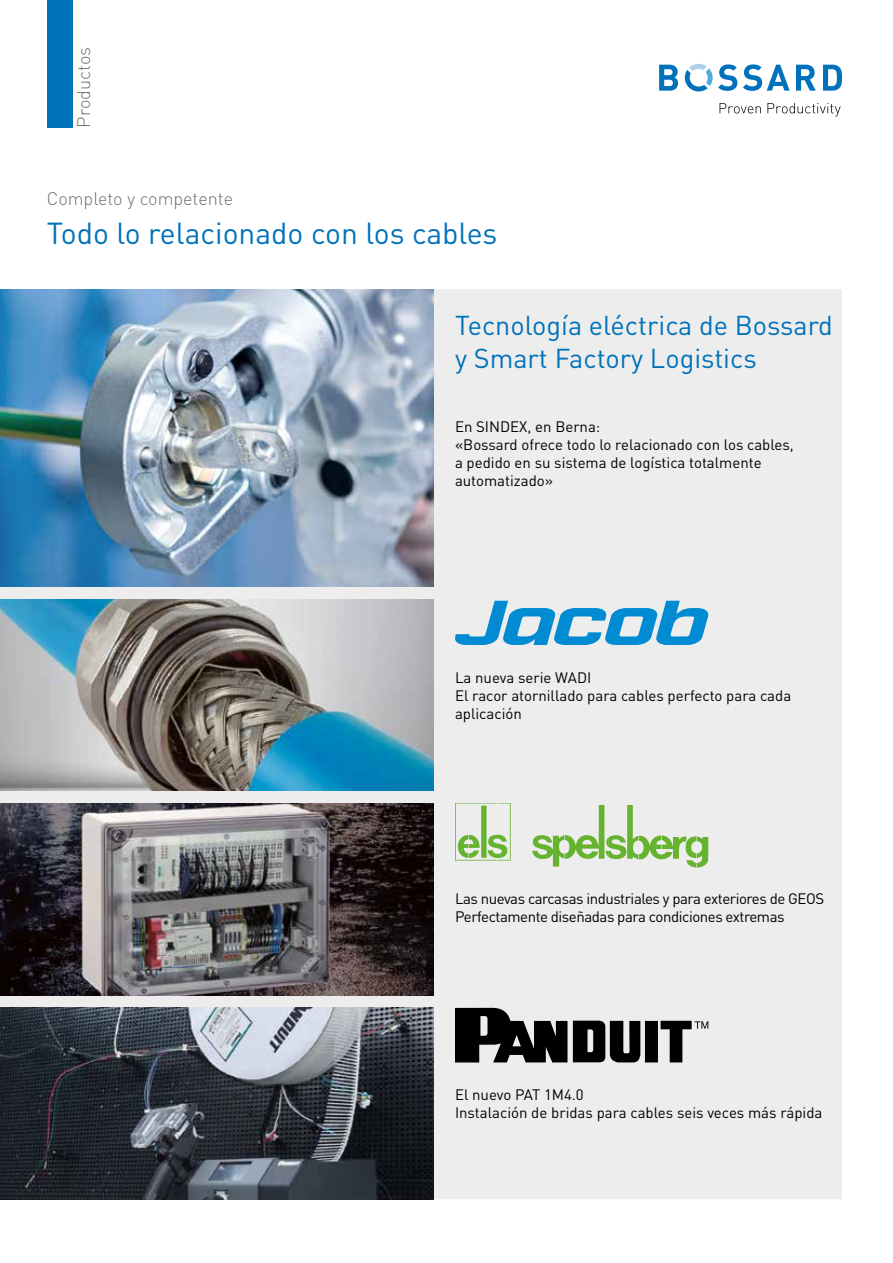
<style>
.page{position:relative;width:893px;height:1263px;background:#fff}
.page>*{position:absolute;margin:0;border:0;box-sizing:border-box;transform-origin:0 0}
.t1{font:30px "DINOT";color:#0072bb}
.t2{font:27px/32.4px "DINOT";color:#0072bb}
.t3{font:300 18px "DINOT";color:#706f6f}
.t4{font:15px/18px "DINOT";color:#000}
.t5{font:15px/18px "DINOT";letter-spacing:-.03em;color:#000}
</style>
<div class="page">
<div style="left:0;top:289px;width:842px;height:910px;background:#ededed"></div>
<svg style="left:719px;top:103px;width:42px;height:10px"></svg>
<svg style="left:767px;top:103px;width:74px;height:13px"></svg>
<svg style="left:659px;top:65px;width:19px;height:26px"></svg>
<svg style="left:743px;top:64px;width:47px;height:27px"></svg>
<svg style="left:796px;top:65px;width:20px;height:26px"></svg>
<svg style="left:823px;top:65px;width:19px;height:26px"></svg>
<svg style="left:685px;top:64px;width:52px;height:28px"></svg>
<div style="left:47px;top:0;width:25px;height:128px;background:#0072bb"></div>
<svg style="left:455px;top:1008px;width:253px;height:54px"></svg>
<img style="left:0;top:600px;width:434px;height:191px">
<img style="left:0;top:804px;width:434px;height:191px">
<img style="left:0;top:1008px;width:434px;height:191px">
<svg style="left:455px;top:601px;width:253px;height:44px"></svg>
<svg style="left:532px;top:805px;width:176px;height:62px"></svg>
<svg style="left:455px;top:804px;width:56px;height:56px"></svg>
<img style="left:0;top:289px;width:434px;height:298px">
<p class="t3" style="left:72px;top:128px;width:82px;rotate:-90deg">Productos</p>
<p class="t3" style="left:47px;top:186px;width:188px">Completo y competente</p>
<h1 class="t1" style="left:47px;top:212px;width:452px">Todo lo relacionado con los cables</h1>
<h2 class="t2" style="left:455px;top:308px;width:379px">Tecnología eléctrica de Bossard y Smart Factory Logistics</h2>
<p class="t4" style="left:455px;top:417px;width:340px">En SINDEX, en Berna:<br>«Bossard ofrece todo lo relacionado con los cables, a pedido en su sistema de logística totalmente automatizado»</p>
<p class="t4" style="left:455px;top:668px;width:338px">La nueva serie WADI<br>El racor atornillado para cables perfecto para cada aplicación</p>
<p class="t5" style="left:455px;top:889px;width:371px">Las nuevas carcasas industriales y para exteriores de GEOS<br>Perfectamente diseñadas para condiciones extremas</p>
<p class="t4" style="left:455px;top:1085px;width:369px">El nuevo PAT 1M4.0<br>Instalación de bridas para cables seis veces más rápida</p>
</div>
